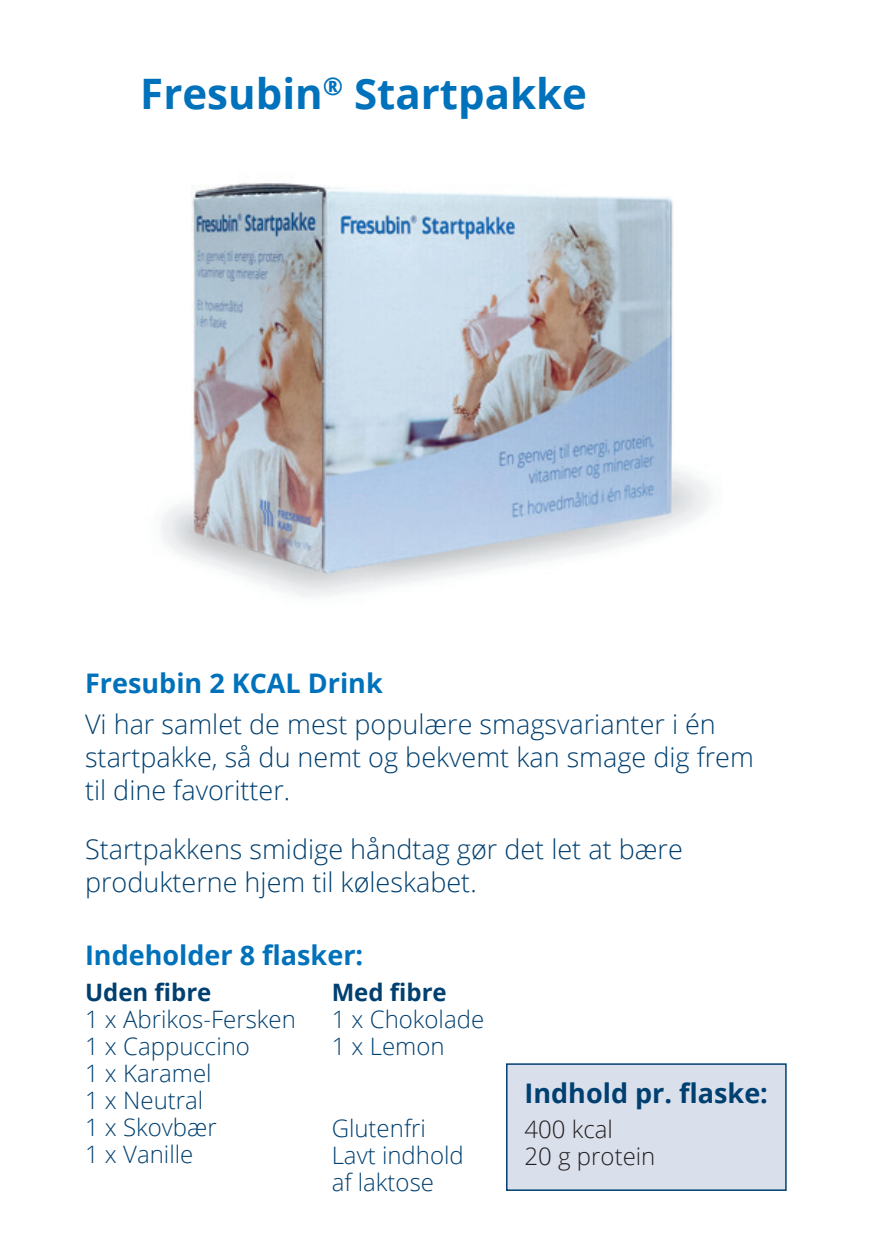
<style>
.page{position:relative;width:893px;height:1259px;background:#fff}
.page>*{position:absolute;margin:0;border:0;box-sizing:border-box;transform-origin:0 0}
.t1{font:700 42px "Open Sans";color:#0071bb}
.t2{font:300 27px/33px "Open Sans";color:#004070}
.t3{font:700 27px "Open Sans";color:#0071bb}
.t4{font:700 27px "Open Sans";color:#004070}
.t5{font:300 24px/27px "Open Sans";color:#004070}
.t6{font:700 24px "Open Sans";color:#004070}
.t7{font:300 24px/27px "Open Sans";color:#231f20}
</style>
<div class="page">
<img style="left:161px;top:183px;width:550px;height:414px">
<div style="left:507px;top:1064px;width:279px;height:126px;background:#d9dfeb"></div>
<div style="left:506px;top:1063px;width:281px;height:128px;border:2px solid #004070"></div>
<h1 class="t1" style="left:140px;top:64px;width:448px">Fresubin<sup>®</sup> Startpakke</h1>
<p class="t3" style="left:85px;top:664px;width:299px">Fresubin 2 KCAL Drink</p>
<p class="t2" style="left:85px;top:707px;width:670px">Vi har samlet de mest populære smagsvarianter i én startpakke, så du nemt og bekvemt kan smage dig frem til dine favoritter.</p>
<p class="t2" style="left:85px;top:831px;width:599px">Startpakkens smidige håndtag gør det let at bære produkterne hjem til køleskabet.</p>
<p class="t3" style="left:85px;top:936px;width:280px">Indeholder 8 flasker:</p>
<p class="t6" style="left:85px;top:975px;width:128px">Uden fibre</p>
<p class="t5" style="left:85px;top:1005px;width:212px">1 x Abrikos-Fersken<br>1 x Cappuccino<br>1 x Karamel<br>1 x Neutral<br>1 x Skovbær<br>1 x Vanille</p>
<p class="t6" style="left:332px;top:975px;width:117px">Med fibre</p>
<p class="t5" style="left:332px;top:1005px;width:154px">1 x Chokolade<br>1 x Lemon</p>
<p class="t5" style="left:332px;top:1114px;width:134px">Glutenfri<br>Lavt indhold af laktose</p>
<p class="t4" style="left:524px;top:1073px;width:245px">Indhold pr. flaske:</p>
<p class="t7" style="left:524px;top:1115px;width:132px">400 kcal<br>20 g protein</p>
</div>
